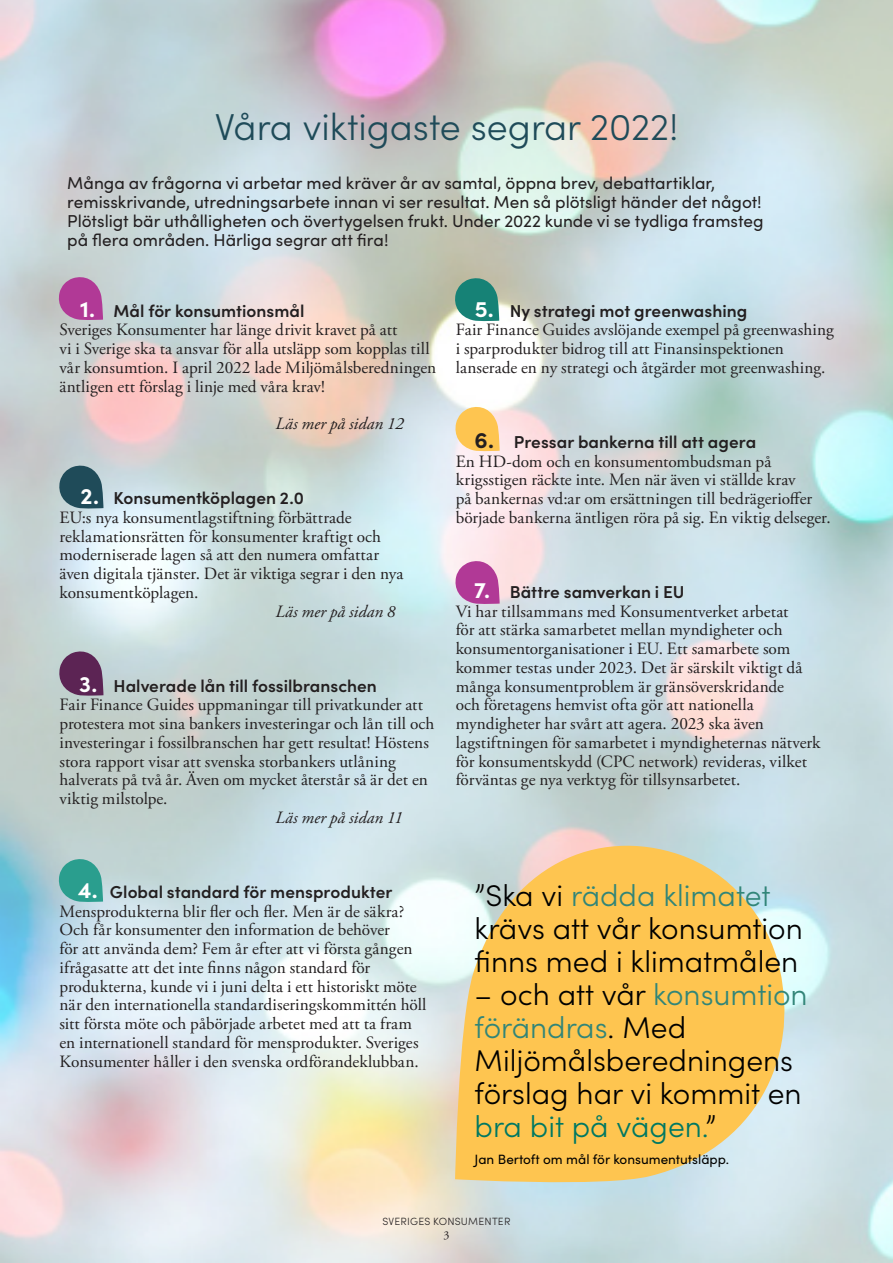
<style>
.page{position:relative;width:893px;height:1263px;background:#fff}
.page>*{position:absolute;margin:0;border:0;box-sizing:border-box;transform-origin:0 0}
.Rubrik{font:300 37.5px "Sofia Pro";color:#1f4b59}
.Citat{font:300 30px/33px "Sofia Pro";color:#000}
.Plocksida_-_längre_t{font:700 22.5px "Sofia Pro";color:#fff}
.Plocksida_-_längre_t-2{font:700 22.5px "Sofia Pro";color:#231f20}
.Plocksida_-_längre_t-3{font:17.25px/18.8px "Adobe Garamond Pro";color:#231f20}
.Ingress{font:17.25px/18.8px "Sofia Pro";color:#231f20}
.Plocksida_-_längre_t-4{font:600 17.25px "Sofia Pro";color:#231f20}
.Plocksida_-_längre_t-5{font:italic 17.25px "Adobe Garamond Pro";letter-spacing:.005em;color:#231f20}
.Citat_namn{font:13.5px "Sofia Pro";color:#000}
.t1{font:12px "Adobe Garamond Pro";color:#231f20}
.t2{font:300 10.5px "Sofia Pro";letter-spacing:.02em;color:#231f20}
.s1{color:#318578}
.s2{color:#007862}
</style>
<div class="page">
<img style="left:0;top:0;width:893px;height:1263px">
<svg style="left:455px;top:827px;width:344px;height:360px;background:#f2cd79"></svg>
<svg style="left:57px;top:275px;width:46px;height:46px;background:#b661a4"></svg>
<svg style="left:453px;top:404px;width:47px;height:48px;background:#fad180"></svg>
<svg style="left:57px;top:649px;width:46px;height:47px;background:#775376"></svg>
<svg style="left:57px;top:857px;width:46px;height:46px;background:#52aba1"></svg>
<svg style="left:453px;top:276px;width:46px;height:46px;background:#499789"></svg>
<svg style="left:453px;top:559px;width:47px;height:46px;background:#c36bae"></svg>
<svg style="left:57px;top:463px;width:46px;height:46px;background:#4d707b"></svg>
<p class="Rubrik" style="left:215px;top:100px;width:465px">Våra viktigaste segrar 2022!</p>
<p class="Ingress" style="left:67px;top:173px;width:698px">Många av frågorna vi arbetar med kräver år av samtal, öppna brev, debattartiklar, remisskrivande, utredningsarbete innan vi ser resultat. Men så plötsligt händer det något!<br>Plötsligt bär uthålligheten och övertygelsen frukt. Under 2022 kunde vi se tydliga framsteg på flera områden. Härliga segrar att fira!</p>
<p class="Plocksida_-_längre_t" style="left:80px;top:291px;width:17px">1.</p>
<p class="Plocksida_-_längre_t-4" style="left:114px;top:297px;width:192px">Mål för konsumtionsmål</p>
<p class="Plocksida_-_längre_t-3" style="left:60px;top:321px;width:378px">Sveriges Konsumenter har länge drivit kravet på att<br>vi i Sverige ska ta ansvar för alla utsläpp som kopplas till vår konsumtion. I april 2022 lade Miljömålsberedningen äntligen ett förslag i linje med våra krav!</p>
<p class="Plocksida_-_längre_t-5" style="left:276px;top:413px;width:130px">Läs mer på sidan 12</p>
<p class="Plocksida_-_längre_t" style="left:81px;top:479px;width:20px">2.</p>
<p class="Plocksida_-_längre_t-4" style="left:114px;top:485px;width:192px">Konsumentköplagen 2.0</p>
<p class="Plocksida_-_längre_t-3" style="left:60px;top:509px;width:345px">EU:s nya konsumentlagstiftning förbättrade reklamationsrätten för konsumenter kraftigt och moderniserade lagen så att den numera omfattar även digitala tjänster. Det är viktiga segrar i den nya konsumentköplagen.</p>
<p class="Plocksida_-_längre_t-5" style="left:276px;top:601px;width:122px">Läs mer på sidan 8</p>
<p class="Plocksida_-_längre_t" style="left:79px;top:666px;width:20px">3.</p>
<p class="Plocksida_-_längre_t-4" style="left:114px;top:672px;width:265px">Halverade lån till fossilbranschen</p>
<p class="Plocksida_-_längre_t-3" style="left:60px;top:696px;width:376px">Fair Finance Guides uppmaningar till privatkunder att protestera mot sina bankers investeringar och lån till och investeringar i fossilbranschen har gett resultat! Höstens stora rapport visar att svenska storbankers utlåning halverats på två år. Även om mycket återstår så är det en viktig milstolpe.</p>
<p class="Plocksida_-_längre_t-5" style="left:276px;top:807px;width:129px">Läs mer på sidan 11</p>
<p class="Plocksida_-_längre_t" style="left:475px;top:291px;width:20px">5.</p>
<p class="Plocksida_-_längre_t-4" style="left:510px;top:297px;width:239px">Ny strategi mot greenwashing</p>
<p class="Plocksida_-_längre_t-3" style="left:456px;top:321px;width:380px">Fair Finance Guides avslöjande exempel på greenwashing i sparprodukter bidrog till att Finansinspektionen lanserade en ny strategi och åtgärder mot greenwashing.</p>
<p class="Plocksida_-_längre_t-2" style="left:475px;top:423px;width:21px">6.</p>
<p class="Plocksida_-_längre_t-4" style="left:514px;top:429px;width:244px">Pressar bankerna till att agera</p>
<p class="Plocksida_-_längre_t-3" style="left:456px;top:452px;width:376px">En HD-dom och en konsumentombudsman på krigsstigen räckte inte. Men när även vi ställde krav<br>på bankernas vd:ar om ersättningen till bedrägerioffer började bankerna äntligen röra på sig. En viktig delseger.</p>
<p class="Plocksida_-_längre_t" style="left:474px;top:573px;width:17px">7.</p>
<p class="Plocksida_-_längre_t-4" style="left:510px;top:579px;width:176px">Bättre samverkan i EU</p>
<p class="Plocksida_-_längre_t-3" style="left:456px;top:602px;width:366px">Vi har tillsammans med Konsumentverket arbetat<br>för att stärka samarbetet mellan myndigheter och konsumentorganisationer i EU. Ett samarbete som kommer testas under 2023. Det är särskilt viktigt då många konsumentproblem är gränsöverskridande<br>och företagens hemvist ofta gör att nationella myndigheter har svårt att agera. 2023 ska även lagstiftningen för samarbetet i myndigheternas nätverk för konsumentskydd (CPC network) revideras, vilket förväntas ge nya verktyg för tillsynsarbetet.</p>
<p class="Plocksida_-_längre_t" style="left:78px;top:873px;width:21px">4.</p>
<p class="Plocksida_-_längre_t-4" style="left:110px;top:879px;width:284px">Global standard för mensprodukter</p>
<p class="Plocksida_-_längre_t-3" style="left:60px;top:902px;width:368px">Mensprodukterna blir fler och fler. Men är de säkra?<br>Och får konsumenter den information de behöver<br>för att använda dem? Fem år efter att vi första gången ifrågasatte att det inte finns någon standard för produkterna, kunde vi i juni delta i ett historiskt möte när den internationella standardiseringskommittén höll sitt första möte och påbörjade arbetet med att ta fram en internationell standard för mensprodukter. Sveriges Konsumenter håller i den svenska ordförandeklubban.</p>
<p class="Citat" style="left:475px;top:877px;width:330px">”Ska vi <span class="s1">rädda klimatet </span>krävs att vår konsumtion finns med i klimatmålen</p>
<p class="Citat" style="left:475px;top:976px;width:335px">– och att vår <span class="s1">konsumtion förändras</span>. Med<br>Miljömålsberedningens förslag har vi kommit en <span class="s2">bra bit på vägen.</span>”</p>
<p class="Citat_namn" style="left:475px;top:1149px;width:256px">Jan Bertoft om mål för konsumentutsläpp.</p>
<p class="t2" style="left:382px;top:1214px;width:129px">SVERIGES KONSUMENTER</p>
<p class="t1" style="left:443px;top:1228px;width:7px">3</p>
</div>
